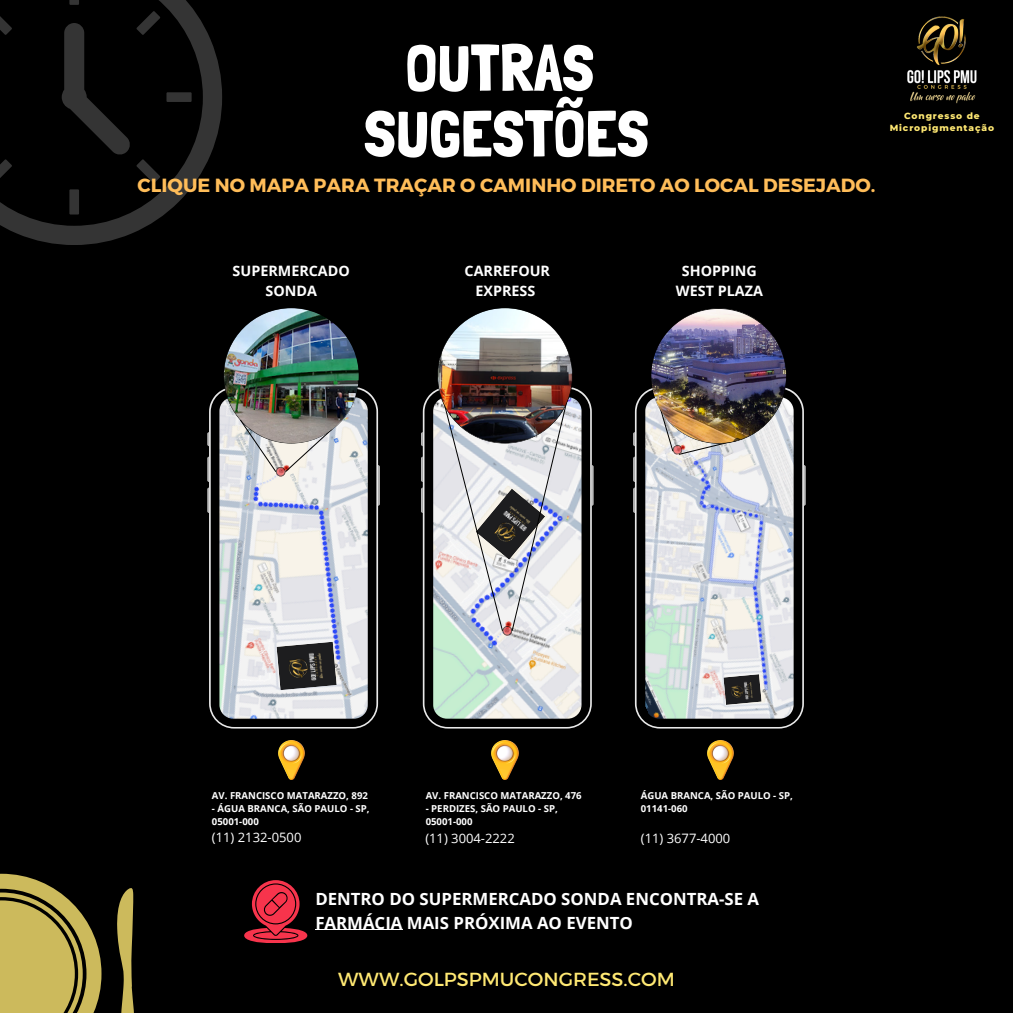
<style>
.page{position:relative;width:1013px;height:1013px;background:#fff}
.page>*{position:absolute;margin:0;border:0;box-sizing:border-box;transform-origin:0 0}
.t1{font:65.75px/65.8px "Londrina Solid";color:#fff;text-align:center}
.t2{font:19.25px "Kief Montaser Regular";color:#ffe973}
.t3{font:700 19px "Montserrat";color:#ffbd59}
.t4{font:700 16.75px/23.5px "Open Sans";color:#fff}
.t5{font:700 14.38px/19.8px "Open Sans";color:#fff;text-align:center}
.t6{font:13px "Open Sans";color:#fff}
.t7{font:700 9.62px/13.1px "Open Sans";color:#fff}
.t8{font:800 9px/12.5px "Montserrat";letter-spacing:.1em;color:#ffe973;text-align:center}
</style>
<div class="page">
<div style="left:0;top:0;width:1012px;height:1012px;background:#000"></div>
<svg style="left:0;top:0;width:222px;height:245px"></svg>
<svg style="left:69px;top:0;width:10px;height:5px"></svg>
<div style="left:69px;top:189px;width:10px;height:25px;background:#343434"></div>
<svg style="left:0;top:159px;width:12px;height:24px"></svg>
<div style="left:166px;top:92px;width:26px;height:10px;background:#343434"></div>
<svg style="left:0;top:11px;width:12px;height:24px"></svg>
<svg style="left:62px;top:11px;width:98px;height:172px"></svg>
<img style="left:907px;top:16px;width:70px;height:88px">
<svg style="left:421px;top:432px;width:2px;height:14px"></svg>
<svg style="left:421px;top:456px;width:2px;height:57px"></svg>
<svg style="left:592px;top:465px;width:1px;height:41px"></svg>
<svg style="left:423px;top:388px;width:169px;height:340px"></svg>
<svg style="left:207px;top:432px;width:2px;height:14px"></svg>
<svg style="left:207px;top:456px;width:2px;height:57px"></svg>
<svg style="left:378px;top:465px;width:2px;height:41px"></svg>
<svg style="left:209px;top:387px;width:169px;height:341px"></svg>
<svg style="left:276px;top:641px;width:61px;height:49px"></svg>
<img style="left:285px;top:644px;width:43px;height:43px">
<img style="left:223px;top:308px;width:136px;height:135px;border-radius:50%">
<svg style="left:436px;top:387px;width:138px;height:248px"></svg>
<img style="left:437px;top:308px;width:136px;height:135px;border-radius:50%">
<svg style="left:633px;top:432px;width:2px;height:14px"></svg>
<svg style="left:633px;top:456px;width:2px;height:57px"></svg>
<svg style="left:804px;top:465px;width:1px;height:41px"></svg>
<svg style="left:635px;top:387px;width:169px;height:341px"></svg>
<svg style="left:723px;top:674px;width:38px;height:31px"></svg>
<img style="left:729px;top:676px;width:27px;height:27px">
<img style="left:651px;top:308px;width:135px;height:136px;border-radius:50%">
<img style="left:649px;top:375px;width:92px;height:80px">
<img style="left:239px;top:396px;width:94px;height:80px">
<img style="left:707px;top:740px;width:26px;height:39px">
<img style="left:492px;top:740px;width:26px;height:39px">
<img style="left:278px;top:740px;width:26px;height:39px">
<hr style="left:315px;top:929px;width:87px;height:1px;background:#fff">
<svg style="left:244px;top:880px;width:63px;height:62px"></svg>
<svg style="left:0;top:873px;width:101px;height:139px"></svg>
<svg style="left:117px;top:888px;width:17px;height:124px"></svg>
<p class="t1" style="left:364px;top:35px;width:286px">OUTRAS<br>SUGESTÕES</p>
<p class="t3" style="left:138px;top:173px;width:739px">CLIQUE NO MAPA PARA TRAÇAR O CAMINHO DIRETO AO LOCAL DESEJADO.</p>
<p class="t8" style="left:889px;top:109px;width:106px">Congresso de<br>Micropigmentação</p>
<p class="t5" style="left:232px;top:261px;width:119px">SUPERMERCADO<br>SONDA</p>
<p class="t5" style="left:676px;top:261px;width:88px">SHOPPING<br>WEST PLAZA</p>
<h5 class="t5" style="left:464px;top:261px;width:87px">CARREFOUR<br>EXPRESS</h5>
<p class="t7" style="left:212px;top:788px;width:157px">AV. FRANCISCO MATARAZZO, 892</p>
<p class="t7" style="left:212px;top:802px;width:159px">- ÁGUA BRANCA, SÃO PAULO - SP,<br>05001-000</p>
<h6 class="t6" style="left:212px;top:828px;width:91px">(11) 2132-0500</h6>
<h6 class="t7" style="left:426px;top:788px;width:157px">AV. FRANCISCO MATARAZZO, 476</h6>
<h6 class="t7" style="left:426px;top:802px;width:134px">- PERDIZES, SÃO PAULO - SP,<br>05001-000</h6>
<p class="t6" style="left:425px;top:829px;width:91px">(11) 3004-2222</p>
<p class="t7" style="left:641px;top:788px;width:154px">ÁGUA BRANCA, SÃO PAULO - SP,<br>01141-060</p>
<p class="t6" style="left:641px;top:829px;width:91px">(11) 3677-4000</p>
<p class="t4" style="left:315px;top:886px;width:445px">DENTRO DO SUPERMERCADO SONDA ENCONTRA-SE A<br>FARMÁCIA MAIS PRÓXIMA AO EVENTO</p>
<p class="t2" style="left:338px;top:967px;width:338px">WWW.GOLPSPMUCONGRESS.COM</p>
</div>
